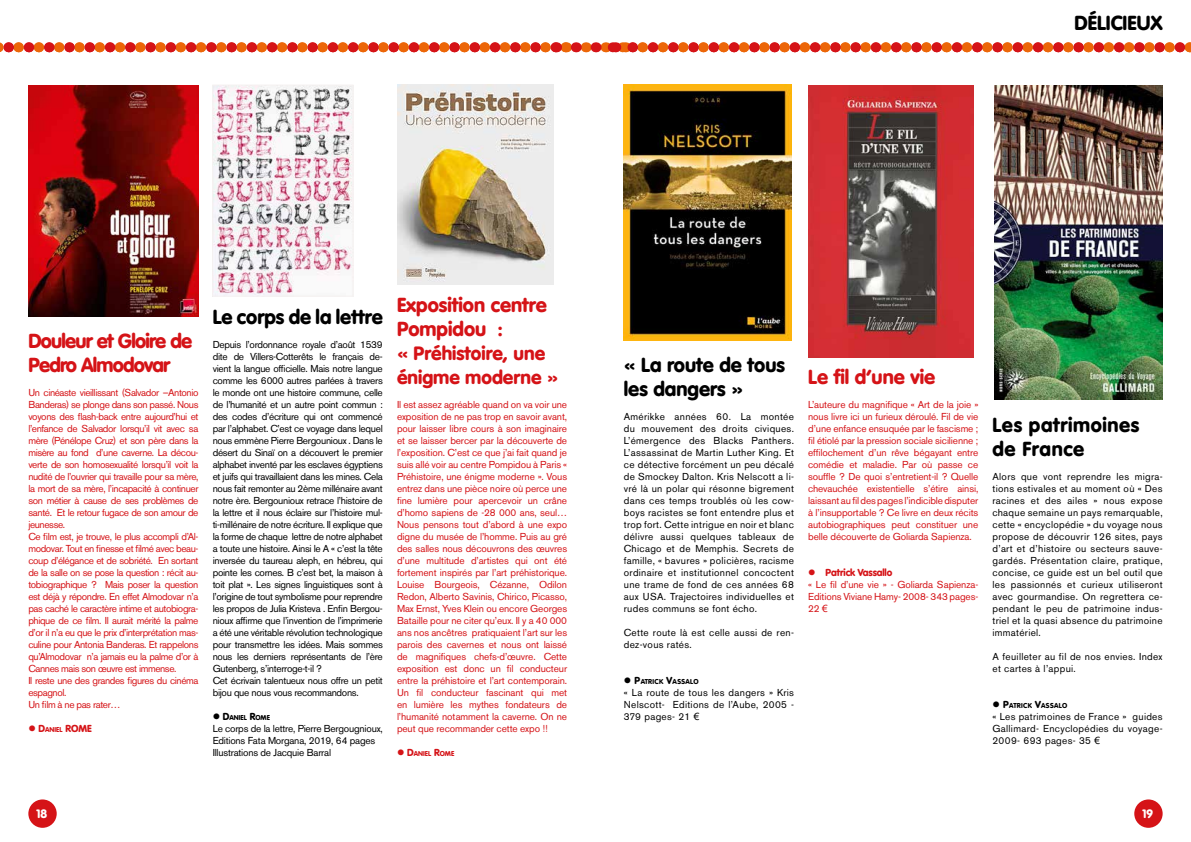
<style>
.page{position:relative;width:1191px;height:842px;background:#fff}
.page>*{position:absolute;margin:0;border:0;box-sizing:border-box;transform-origin:0 0}
.t1{font:900 20px/24px "VAG Rounded";color:#000}
.t2{font:900 20px/24px "VAG Rounded";color:#d51317}
.t3{font:900 20px/24px "VAG Rounded";letter-spacing:-.04em;color:#d51317}
.t4{font:900 20px/24px "VAG Rounded";letter-spacing:.03em;color:#000}
.t5{font:900 19px/24px "VAG Rounded";color:#d51317}
.t6{font:900 12px "VAG Rounded";color:#fff}
.t7{font:10px/12px "Akzidenz Grotesk BE";letter-spacing:-.04em;color:#d51317;text-align:justify}
.t8{font:10px/12px "Akzidenz Grotesk BE";letter-spacing:-.03em;color:#000;text-align:justify}
.t9{font:10px/12px "Akzidenz Grotesk BE";letter-spacing:.03em;color:#000}
.t10{font:900 10px "VAG Rounded";letter-spacing:-.01em;color:#d51317}
.t11{font:900 10px "VAG Rounded";color:#d51317}
.t12{font:900 7px "VAG Rounded";letter-spacing:.045em;color:#000}
.t13{font:900 7px "VAG Rounded";color:#d51317}
.s1{font-size:7px}
.s2{font-size:10px}
.s3{font-family:"Arial"}
</style>
<div class="page">
<div style="left:28px;top:799px;width:29px;height:29px;background:#d51317;border-radius:50%"></div>
<svg style="left:0;top:42px;width:567px;height:10px;background:#e5603c"></svg>
<svg style="left:605px;top:42px;width:586px;height:10px;background:#e55f3a"></svg>
<div style="left:1134px;top:799px;width:28px;height:29px;background:#d51317;border-radius:50%"></div>
<img style="left:28px;top:85px;width:170px;height:232px">
<img style="left:214px;top:87px;width:137px;height:207px">
<div style="left:212px;top:85px;width:141px;height:211px;border:1px solid #f6f2f1"></div>
<img style="left:397px;top:85px;width:157px;height:200px">
<img style="left:624px;top:85px;width:168px;height:255px">
<img style="left:808px;top:85px;width:165px;height:273px">
<img style="left:994px;top:86px;width:168px;height:314px">
<h1 class="t1" style="left:1074px;top:10px;width:90px">DÉLICIEUX</h1>
<h1 class="t3" style="left:28px;top:329px;width:165px">Douleur et Gloire de<br>Pedro Almodovar</h1>
<p class="t7" style="left:28px;top:387px;width:172px;text-align:left">Un cinéaste vieillissant (Salvador –Antonio Banderas) se plonge dans son passé. Nous voyons des flash-back entre aujourd’hui et l’enfance de Salvador lorsqu’il vit avec sa mère (Pénélope Cruz) et son père dans la misère au fond d’une caverne. La décou&shy;verte de son homosexualité lorsqu’il voit la nudité de l’ouvrier qui travaille pour sa mère, la mort de sa mère, l’incapacité à continuer son métier à cause de ses problèmes de santé. Et le retour fugace de son amour de jeunesse.<br>Ce film est, je trouve, le plus accompli d’Al&shy;modovar. Tout en finesse et filmé avec beau&shy;coup d’élégance et de sobriété. En sortant de la salle on se pose la question : récit au&shy;tobiographique ? Mais poser la question est déjà y répondre. En effet Almodovar n’a pas caché le caractère intime et autobiogra&shy;phique de ce film. Il aurait mérité la palme d’or il n’a eu que le prix d’interprétation mas&shy;culine pour Antonia Banderas. Et rappelons qu’Almodovar n’a jamais eu la palme d’or à Cannes mais son œuvre est immense.<br>Il reste une des grandes figures du cinéma espagnol.<br>Un film à ne pas rater…</p>
<p class="t11" style="left:28px;top:722px;width:65px">● D<span class="s1">ANIEL</span> ROME</p>
<h1 class="t1" style="left:213px;top:305px;width:172px">Le corps de la lettre</h1>
<p class="t8" style="left:213px;top:339px;width:172px;text-align:left">Depuis l’ordonnance royale d’août 1539 dite de Villers-Cotterêts le français de&shy;vient la langue officielle. Mais notre langue comme les 6000 autres parlées à travers le monde ont une histoire commune, celle de l’humanité et un autre point commun : des codes d’écriture qui ont commencé par l’alphabet. C’est ce voyage dans lequel nous emmène Pierre Bergounioux . Dans le désert du Sinaï on a découvert le premier alphabet inventé par les esclaves égyptiens et juifs qui travaillaient dans les mines. Cela nous fait remonter au 2ème millénaire avant notre ère. Bergounioux retrace l’histoire de la lettre et il nous éclaire sur l’histoire mul&shy;ti-millénaire de notre écriture. Il explique que la forme de chaque lettre de notre alphabet a toute une histoire. Ainsi le A « c’est la tête inversée du taureau aleph, en hébreu, qui pointe les cornes. B c’est bet, la maison à toit plat ». Les signes linguistiques sont à l’origine de tout symbolisme pour reprendre les propos de Julia Kristeva . Enfin Bergou&shy;nioux affirme que l’invention de l’imprimerie a été une véritable révolution technologique pour transmettre les idées. Mais sommes nous les derniers représentants de l’ère Gutenberg, s’interroge-t-il ?<br>Cet écrivain talentueux nous offre un petit bijou que nous vous recommandons.</p>
<p class="t12" style="left:213px;top:713px;width:59px">● <span class="s2">D</span>ANIEL <span class="s2">R</span>OME</p>
<p class="t8" style="left:213px;top:723px;width:172px;text-align:left">Le corps de la lettre, Pierre Bergougnioux,<br>Editions Fata Morgana, 2019, 64 pages<br>Illustrations de Jacquie Barral</p>
<h1 class="t2" style="left:397px;top:293px;width:152px">Exposition centre<br>Pompidou :</h1>
<h2 class="t5" style="left:397px;top:341px;width:163px">« Préhistoire, une énigme moderne »</h2>
<p class="t7" style="left:397px;top:399px;width:172px">Il est assez agréable quand on va voir une exposition de ne pas trop en savoir avant, pour laisser libre cours à son imaginaire et se laisser bercer par la découverte de l’exposition. C’est ce que j’ai fait quand je suis allé voir au centre Pompidou à Paris « Préhistoire, une énigme moderne ». Vous entrez dans une pièce noire où perce une fine lumière pour apercevoir un crâne d’homo sapiens de -28 000 ans, seul… Nous pensons tout d’abord à une expo digne du musée de l’homme. Puis au gré des salles nous découvrons des œuvres d’une multitude d’artistes qui ont été fortement inspirés par l’art préhistorique.<br>Louise Bourgeois, Cézanne, Odilon Redon, Alberto Savinis, Chirico, Picasso, Max Ernst, Yves Klein ou encore Georges Bataille pour ne citer qu’eux. Il y a 40 000 ans nos ancêtres pratiquaient l’art sur les parois des cavernes et nous ont laissé de magnifiques chefs-d’œuvre. Cette exposition est donc un fil conducteur entre la préhistoire et l’art contemporain.<br>Un fil conducteur fascinant qui met en lumière les mythes fondateurs de l’humanité notamment la caverne. On ne peut que recommander cette expo !!</p>
<p class="t13" style="left:397px;top:749px;width:59px">● <span class="s2">D</span>ANIEL <span class="s2">R</span>OME</p>
<p class="t6" style="left:37px;top:807px;width:12px">18</p>
<h1 class="t1" style="left:624px;top:353px;width:163px">« La route de tous les dangers »</h1>
<p class="t8" style="left:624px;top:411px;width:172px">Amérikke années 60. La montée du mouvement des droits civiques.<br>L’émergence des Blacks Panthers.<br>L’assassinat de Martin Luther King. Et ce détective forcément un peu décalé de Smockey Dalton. Kris Nelscott a li&shy;vré là un polar qui résonne bigrement dans ces temps troublés où les cow&shy;boys racistes se font entendre plus et trop fort. Cette intrigue en noir et blanc délivre aussi quelques tableaux de Chicago et de Memphis. Secrets de famille, « bavures » policières, racisme ordinaire et institutionnel concoctent une trame de fond de ces années 68 aux USA. Trajectoires individuelles et rudes communs se font écho.</p>
<p class="t9" style="left:624px;top:627px;width:172px">Cette route là est celle aussi de ren&shy;dez-vous ratés.</p>
<p class="t12" style="left:624px;top:677px;width:76px">● <span class="s2">P</span>ATRICK <span class="s2">V</span>ASSALO</p>
<p class="t8" style="left:624px;top:687px;width:172px">« La route de tous les dangers » Kris Nelscott- Editions de l’Aube, 2005 - 379 pages- 21 <span class="s3">€</span></p>
<h1 class="t2" style="left:808px;top:365px;width:129px">Le fil d’une vie</h1>
<p class="t7" style="left:808px;top:399px;width:172px">L’auteure du magnifique « Art de la joie » nous livre ici un furieux déroulé. Fil de vie d’une enfance ensuquée par le fascisme ; fil étiolé par la pression sociale sicilienne ; effilochement d’un rêve bégayant entre comédie et maladie. Par où passe ce souffle ? De quoi s’entretient-il ? Quelle chevauchée existentielle s’étire ainsi, laissant au fil des pages l’indicible disputer à l’insupportable ? Ce livre en deux récits autobiographiques peut constituer une belle découverte de Goliarda Sapienza.</p>
<p class="t10" style="left:808px;top:566px;width:86px">● Patrick Vassallo</p>
<p class="t7" style="left:808px;top:579px;width:172px">« Le fil d’une vie » - Goliarda Sapienza-Editions Viviane Hamy- 2008- 343 pages-22 <span class="s3">€</span></p>
<h1 class="t4" style="left:992px;top:413px;width:148px">Les patrimoines de France</h1>
<p class="t8" style="left:992px;top:471px;width:172px">Alors que vont reprendre les migra&shy;tions estivales et au moment où « Des racines et des ailes » nous expose chaque semaine un pays remarquable, cette « encyclopédie » du voyage nous propose de découvrir 126 sites, pays d’art et d’histoire ou secteurs sauve&shy;gardés. Présentation claire, pratique, concise, ce guide est un bel outil que les passionnés et curieux utiliseront avec gourmandise. On regrettera ce&shy;pendant le peu de patrimoine indus&shy;triel et la quasi absence du patrimoine immatériel.</p>
<p class="t9" style="left:992px;top:651px;width:172px">A feuilleter au fil de nos envies. Index et cartes à l’appui.</p>
<p class="t12" style="left:992px;top:701px;width:76px">● <span class="s2">P</span>ATRICK <span class="s2">V</span>ASSALO</p>
<p class="t8" style="left:992px;top:711px;width:172px">« Les patrimoines de France » guides Gallimard- Encyclopédies du voyage-2009- 693 pages- 35 <span class="s3">€</span></p>
<p class="t6" style="left:1142px;top:807px;width:12px">19</p>
</div>
